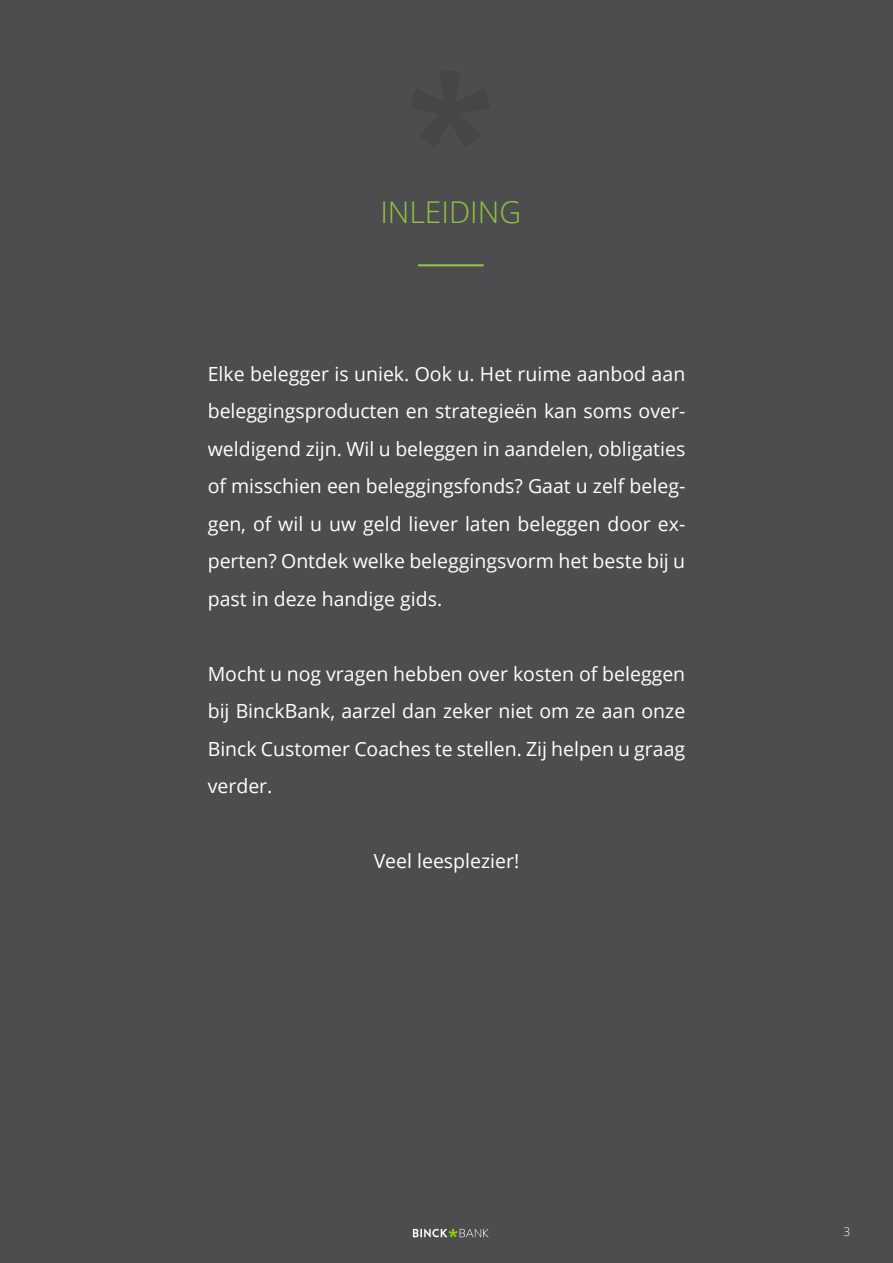
<style>
.page{position:relative;width:893px;height:1263px;background:#4d4d4f}
.page>*{position:absolute;margin:0;border:0;box-sizing:border-box;transform-origin:0 0}
.t1{font:300 30px "Open Sans";color:#8dc63f}
.t2{font:19.5px/37.5px "Open Sans";color:#fff;text-align:justify}
.t3{font:300 12px "Open Sans";color:#fff}
</style>
<div class="page">
<hr style="left:418px;top:264px;width:66px;height:2px;background:#8dc63f">
<svg style="left:413px;top:1229px;width:76px;height:8px"></svg>
<h1 class="t1" style="left:380px;top:192px;width:142px">INLEIDING</h1>
<p class="t2" style="left:208px;top:354px;width:479px">Elke belegger is uniek. Ook u. Het ruime aanbod aan beleggingsproducten en strategieën kan soms over&shy;weldigend zijn. Wil u beleggen in aandelen, obligaties of misschien een beleggingsfonds? Gaat u zelf beleg&shy;gen, of wil u uw geld liever laten beleggen door ex&shy;perten? Ontdek welke beleggingsvorm het beste bij u past in deze handige gids.</p>
<p class="t2" style="left:208px;top:654px;width:479px">Mocht u nog vragen hebben over kosten of beleggen bij BinckBank, aarzel dan zeker niet om ze aan onze Binck Customer Coaches te stellen. Zij helpen u graag verder.</p>
<p class="t2" style="left:374px;top:842px;width:147px">Veel leesplezier!</p>
<p class="t3" style="left:844px;top:1223px;width:8px">3</p>
</div>
